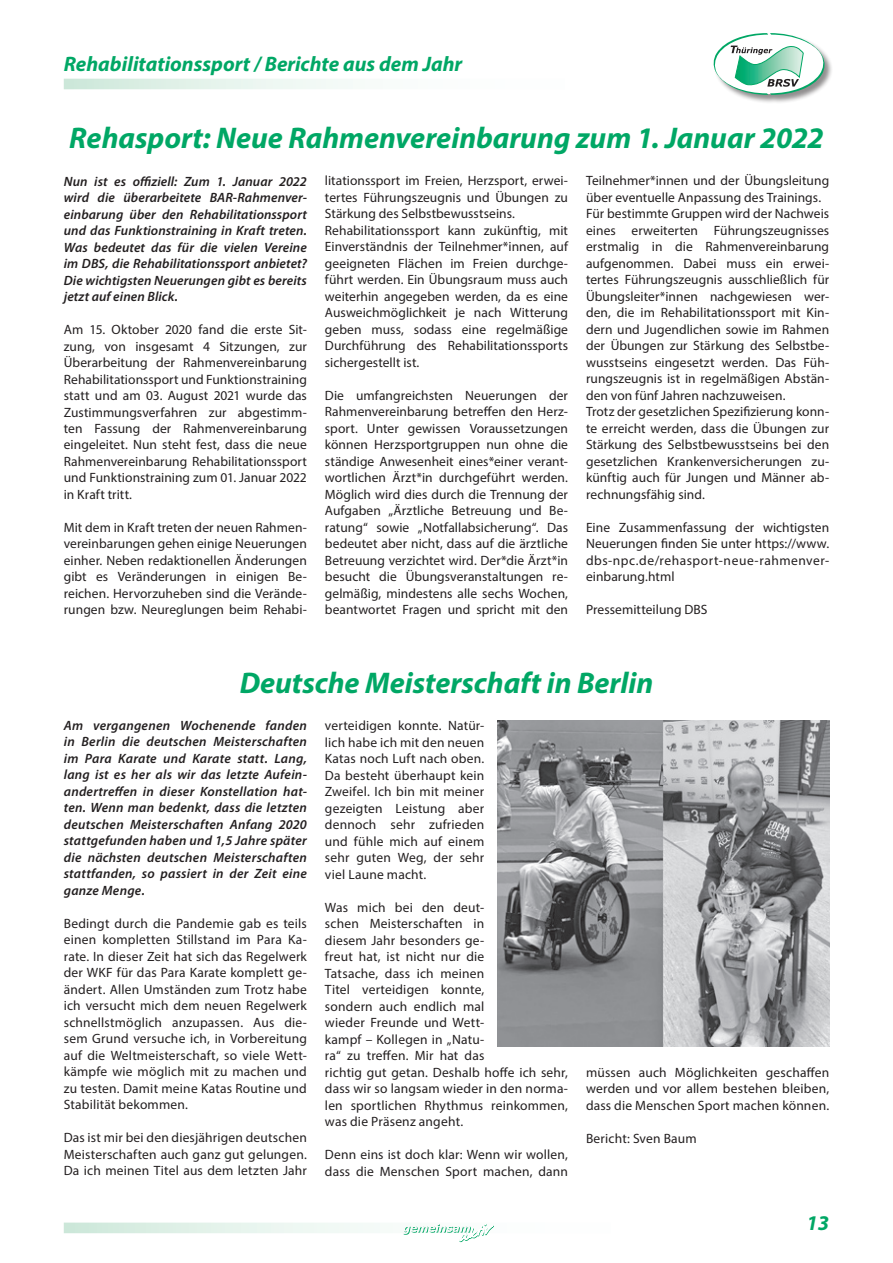
<style>
.page{position:relative;width:893px;height:1263px;background:#fff}
.page>*{position:absolute;margin:0;border:0;box-sizing:border-box;transform-origin:0 0}
.t1{font:italic 700 30px "Myriad Pro";color:#00a765}
.t2{font:italic 700 21px "Myriad Pro";color:#00a765}
.t3{font:13.5px/16.5px "Myriad Pro";letter-spacing:.005em;color:#231f20;text-align:justify}
.t4{font:italic 600 13.5px/16.5px "Myriad Pro";letter-spacing:.01em;color:#231f20;text-align:justify}
</style>
<div class="page">
<svg style="left:67px;top:82px;width:286px;height:4px"></svg>
<div style="left:64px;top:79px;width:634px;height:10px;border:2px solid #fff"></div>
<svg style="left:67px;top:1225px;width:313px;height:5px"></svg>
<div style="left:64px;top:1222px;width:693px;height:11px;border:2px solid #fff"></div>
<svg style="left:403px;top:1223px;width:91px;height:20px"></svg>
<div style="left:713px;top:33px;width:120px;height:71px;background:#231f20;opacity:.5"></div>
<svg style="left:713px;top:33px;width:112px;height:62px"></svg>
<img style="left:497px;top:720px;width:332px;height:326px">
<h2 class="t2" style="left:64px;top:50px;width:400px">Rehabilitationssport / Berichte aus dem Jahr</h2>
<h1 class="t1" style="left:69px;top:119px;width:756px">Rehasport: Neue Rahmenvereinbarung zum 1. Januar 2022</h1>
<p class="t3" style="left:325px;top:172px;width:245px;text-align:left">litationssport im Freien, Herzsport, erwei&shy;tertes Führungszeugnis und Übungen zu Stärkung des Selbstbewusstseins.<br>Rehabilitationssport kann zukünftig, mit Einverständnis der Teilnehmer*innen, auf geeigneten Flächen im Freien durchge&shy;führt werden. Ein Übungsraum muss auch weiterhin angegeben werden, da es eine Ausweichmöglichkeit je nach Witterung geben muss, sodass eine regelmäßige Durchführung des Rehabilitationssports sichergestellt ist.</p>
<p class="t3" style="left:325px;top:387px;width:245px">Die umfangreichsten Neuerungen der Rahmenvereinbarung betreffen den Herz&shy;sport. Unter gewissen Voraussetzungen können Herzsportgruppen nun ohne die ständige Anwesenheit eines*einer verant&shy;wortlichen Ärzt*in durchgeführt werden.<br>Möglich wird dies durch die Trennung der Aufgaben „Ärztliche Betreuung und Be&shy;ratung“ sowie „Notfallabsicherung“. Das bedeutet aber nicht, dass auf die ärztliche Betreuung verzichtet wird. Der*die Ärzt*in besucht die Übungsveranstaltungen re&shy;gelmäßig, mindestens alle sechs Wochen, beantwortet Fragen und spricht mit den</p>
<p class="t3" style="left:586px;top:172px;width:245px;text-align:left">Teilnehmer*innen und der Übungsleitung über eventuelle Anpassung des Trainings.<br>Für bestimmte Gruppen wird der Nachweis eines erweiterten Führungszeugnisses erstmalig in die Rahmenvereinbarung aufgenommen. Dabei muss ein erwei&shy;tertes Führungszeugnis ausschließlich für Übungsleiter*innen nachgewiesen wer&shy;den, die im Rehabilitationssport mit Kin&shy;dern und Jugendlichen sowie im Rahmen der Übungen zur Stärkung des Selbstbe&shy;wusstseins eingesetzt werden. Das Füh&shy;rungszeugnis ist in regelmäßigen Abstän&shy;den von fünf Jahren nachzuweisen.<br>Trotz der gesetzlichen Spezifizierung konn&shy;te erreicht werden, dass die Übungen zur Stärkung des Selbstbewusstseins bei den gesetzlichen Krankenversicherungen zu&shy;künftig auch für Jungen und Männer ab&shy;rechnungsfähig sind.</p>
<p class="t3" style="left:586px;top:519px;width:245px">Eine Zusammenfassung der wichtigsten Neuerungen finden Sie unter https://www. dbs-npc.de/rehasport-neue-rahmenver&shy;einbarung.html</p>
<p class="t3" style="left:586px;top:601px;width:123px">Pressemitteilung DBS</p>
<p class="t4" style="left:64px;top:172px;width:245px">Nun ist es offiziell: Zum 1. Januar 2022 wird die überarbeitete BAR-Rahmenver&shy;einbarung über den Rehabilitationssport und das Funktionstraining in Kraft treten.<br>Was bedeutet das für die vielen Vereine im DBS, die Rehabilitationssport anbietet?<br>Die wichtigsten Neuerungen gibt es bereits jetzt auf einen Blick.</p>
<p class="t3" style="left:64px;top:321px;width:245px">Am 15. Oktober 2020 fand die erste Sit&shy;zung, von insgesamt 4 Sitzungen, zur Überarbeitung der Rahmenvereinbarung Rehabilitationssport und Funktionstraining statt und am 03. August 2021 wurde das Zustimmungsverfahren zur abgestimm&shy;ten Fassung der Rahmenvereinbarung eingeleitet. Nun steht fest, dass die neue Rahmenvereinbarung Rehabilitationssport und Funktionstraining zum 01. Januar 2022 in Kraft tritt.</p>
<p class="t3" style="left:64px;top:519px;width:245px">Mit dem in Kraft treten der neuen Rahmen&shy;vereinbarungen gehen einige Neuerungen einher. Neben redaktionellen Änderungen gibt es Veränderungen in einigen Be&shy;reichen. Hervorzuheben sind die Verände&shy;rungen bzw. Neureglungen beim Rehabi-</p>
<h1 class="t1" style="left:240px;top:663px;width:415px">Deutsche Meisterschaft in Berlin</h1>
<p class="t3" style="left:325px;top:717px;width:161px">verteidigen konnte. Natür&shy;lich habe ich mit den neuen Katas noch Luft nach oben.<br>Da besteht überhaupt kein Zweifel. Ich bin mit meiner gezeigten Leistung aber dennoch sehr zufrieden und fühle mich auf einem sehr guten Weg, der sehr viel Laune macht.</p>
<p class="t3" style="left:325px;top:899px;width:245px;text-align:left">Was mich bei den deut-<br>schen Meisterschaften in<br>diesem Jahr besonders ge-<br>freut hat, ist nicht nur die<br>Tatsache, dass ich meinen<br>Titel verteidigen konnte,<br>sondern auch endlich mal<br>wieder Freunde und Wett-<br>kampf – Kollegen in „Natu-<br>ra“ zu treffen. Mir hat das<br>richtig gut getan. Deshalb hoffe ich sehr, dass wir so langsam wieder in den norma&shy;len sportlichen Rhythmus reinkommen, was die Präsenz angeht.</p>
<p class="t3" style="left:325px;top:1146px;width:245px">Denn eins ist doch klar: Wenn wir wollen, dass die Menschen Sport machen, dann</p>
<p class="t4" style="left:64px;top:717px;width:245px">Am vergangenen Wochenende fanden in Berlin die deutschen Meisterschaften im Para Karate und Karate statt. Lang, lang ist es her als wir das letzte Aufein&shy;andertreffen in dieser Konstellation hat&shy;ten. Wenn man bedenkt, dass die letzten deutschen Meisterschaften Anfang 2020 stattgefunden haben und 1,5 Jahre später die nächsten deutschen Meisterschaften stattfanden, so passiert in der Zeit eine ganze Menge.</p>
<p class="t3" style="left:64px;top:915px;width:245px">Bedingt durch die Pandemie gab es teils einen kompletten Stillstand im Para Ka&shy;rate. In dieser Zeit hat sich das Regelwerk der WKF für das Para Karate komplett ge&shy;ändert. Allen Umständen zum Trotz habe ich versucht mich dem neuen Regelwerk schnellstmöglich anzupassen. Aus die&shy;sem Grund versuche ich, in Vorbereitung auf die Weltmeisterschaft, so viele Wett&shy;kämpfe wie möglich mit zu machen und zu testen. Damit meine Katas Routine und Stabilität bekommen.</p>
<p class="t3" style="left:64px;top:1129px;width:245px">Das ist mir bei den diesjährigen deutschen Meisterschaften auch ganz gut gelungen.<br>Da ich meinen Titel aus dem letzten Jahr</p>
<p class="t3" style="left:586px;top:1064px;width:245px">müssen auch Möglichkeiten geschaffen werden und vor allem bestehen bleiben, dass die Menschen Sport machen können.</p>
<p class="t3" style="left:586px;top:1130px;width:112px">Bericht: Sven Baum</p>
<h2 class="t2" style="left:806px;top:1209px;width:24px">13</h2>
</div>
